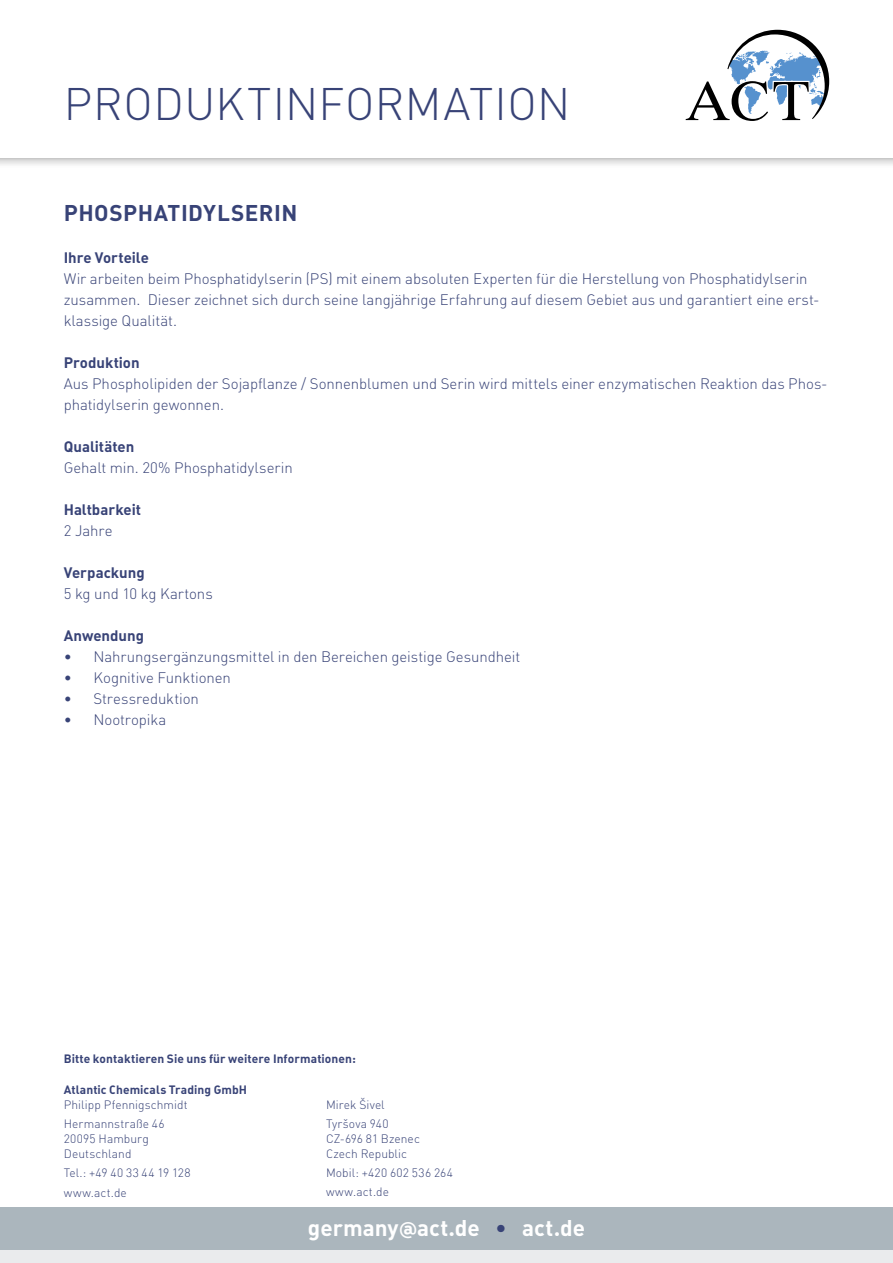
<style>
.page{position:relative;width:893px;height:1263px;background:#fff}
.page>*{position:absolute;margin:0;border:0;box-sizing:border-box;transform-origin:0 0}
.t1{font:45px "DIN Light Alternate";letter-spacing:.01em;color:#384377}
.t2{font:22.5px "DIN Bold Alternate";color:#fff}
.t3{font:22.5px "DIN Bold Alternate";letter-spacing:.02em;color:#384377}
.t4{font:15px/21px "DIN Light Alternate";letter-spacing:-.005em;color:#384377}
.t5{font:15px "DIN Bold Alternate";color:#384377}
.t6{font:300 15px "DIN Pro";letter-spacing:-.005em;color:#384377}
.t7{font:12px/19.2px "DIN Light Alternate";letter-spacing:.005em;color:#384377}
.t8{font:12px "DIN Bold Alternate";letter-spacing:.005em;color:#384377}
.t9{font:300 12px "DIN";letter-spacing:.01em;color:#384377}
.s1{font-family:"DIN Pro";font-weight:300}
.s2{font-family:"DIN";font-weight:300}
.s3{font-family:"DIN Light Alternate";font-weight:400}
.s4{font-family:"Interstate";font-weight:900}
.s5{color:#384377}
</style>
<div class="page">
<div style="left:0;top:0;width:893px;height:169px;background:#000;opacity:.5"></div>
<div style="left:0;top:0;width:893px;height:157px;background:#fff"></div>
<svg style="left:685px;top:30px;width:144px;height:91px"></svg>
<div style="left:0;top:1250px;width:893px;height:13px;background:#eaebed"></div>
<div style="left:0;top:1208px;width:893px;height:42px;background:#abb6bd"></div>
<h1 class="t1" style="left:64px;top:76px;width:508px">PRODUKTINFORMATION</h1>
<h2 class="t3" style="left:64px;top:198px;width:235px">PHOSPHATIDYLSERIN</h2>
<p class="t5" style="left:64px;top:247px;width:87px">Ihre Vorteile</p>
<p class="t4" style="left:64px;top:268px;width:757px">Wir arbeiten beim Phosphatidylserin (PS) mit einem absoluten Experten für die Herstellung von Phosphatidylserin zusammen. Dieser zeichnet sich durch seine langjährige Erfahrung auf diesem Gebiet aus und garantiert eine erst&shy;klassige Qualität.</p>
<p class="t5" style="left:64px;top:352px;width:77px">Produktion</p>
<p class="t4" style="left:64px;top:373px;width:765px">Aus Phospholipiden der Sojapflanze / Sonnenblumen und Serin wird mittels einer enzymatischen Reaktion das Phos&shy;phatidylserin gewonnen.</p>
<p class="t5" style="left:64px;top:436px;width:72px">Qualitäten</p>
<p class="t4" style="left:64px;top:457px;width:230px">Gehalt min. <span class="s1">20%</span> Phosphatidylserin</p>
<p class="t5" style="left:64px;top:499px;width:79px">Haltbarkeit</p>
<p class="t6" style="left:64px;top:521px;width:50px">2 Jahre</p>
<p class="t5" style="left:64px;top:562px;width:82px">Verpackung</p>
<p class="t6" style="left:64px;top:584px;width:150px">5 kg und 10 kg Kartons</p>
<p class="t5" style="left:64px;top:625px;width:82px">Anwendung</p>
<p class="t4" style="left:64px;top:646px;width:458px">• Nahrungsergänzungsmittel in den Bereichen geistige Gesundheit</p>
<p class="t4" style="left:64px;top:667px;width:169px">• Kognitive Funktionen</p>
<p class="t4" style="left:64px;top:688px;width:137px">• Stressreduktion</p>
<p class="t4" style="left:64px;top:709px;width:104px">• Nootropika</p>
<p class="t8" style="left:64px;top:1050px;width:294px">Bitte kontaktieren Sie uns für weitere Informationen:</p>
<p class="t8" style="left:64px;top:1082px;width:185px">Atlantic Chemicals Trading GmbH</p>
<p class="t7" style="left:64px;top:1095px;width:125px">Philipp Pfennigschmidt<br>Hermannstraße <span class="s2">46</span></p>
<p class="t7" style="left:64px;top:1131px;width:87px;line-height:15px"><span class="s2">20095</span> Hamburg<br>Deutschland</p>
<p class="t9" style="left:64px;top:1166px;width:128px"><span class="s3">Tel.: +</span>49 40 33 44 19 128</p>
<p class="t7" style="left:64px;top:1182px;width:65px">www.act.de</p>
<p class="t7" style="left:326px;top:1094px;width:64px">Mirek Šivel<br>Tyršova <span class="s2">940</span></p>
<p class="t9" style="left:326px;top:1131px;width:95px">CZ-696 81 Bzenec</p>
<p class="t7" style="left:326px;top:1144px;width:83px">Czech Republic</p>
<p class="t9" style="left:326px;top:1165px;width:129px"><span class="s3">Mobil: +</span>420 602 536 264</p>
<p class="t7" style="left:326px;top:1182px;width:65px">www.act.de</p>
<h2 class="t2" style="left:308px;top:1213px;width:279px">germany<span class="s4">@</span>act.de <span class="s5">•</span> act.de</h2>
</div>
